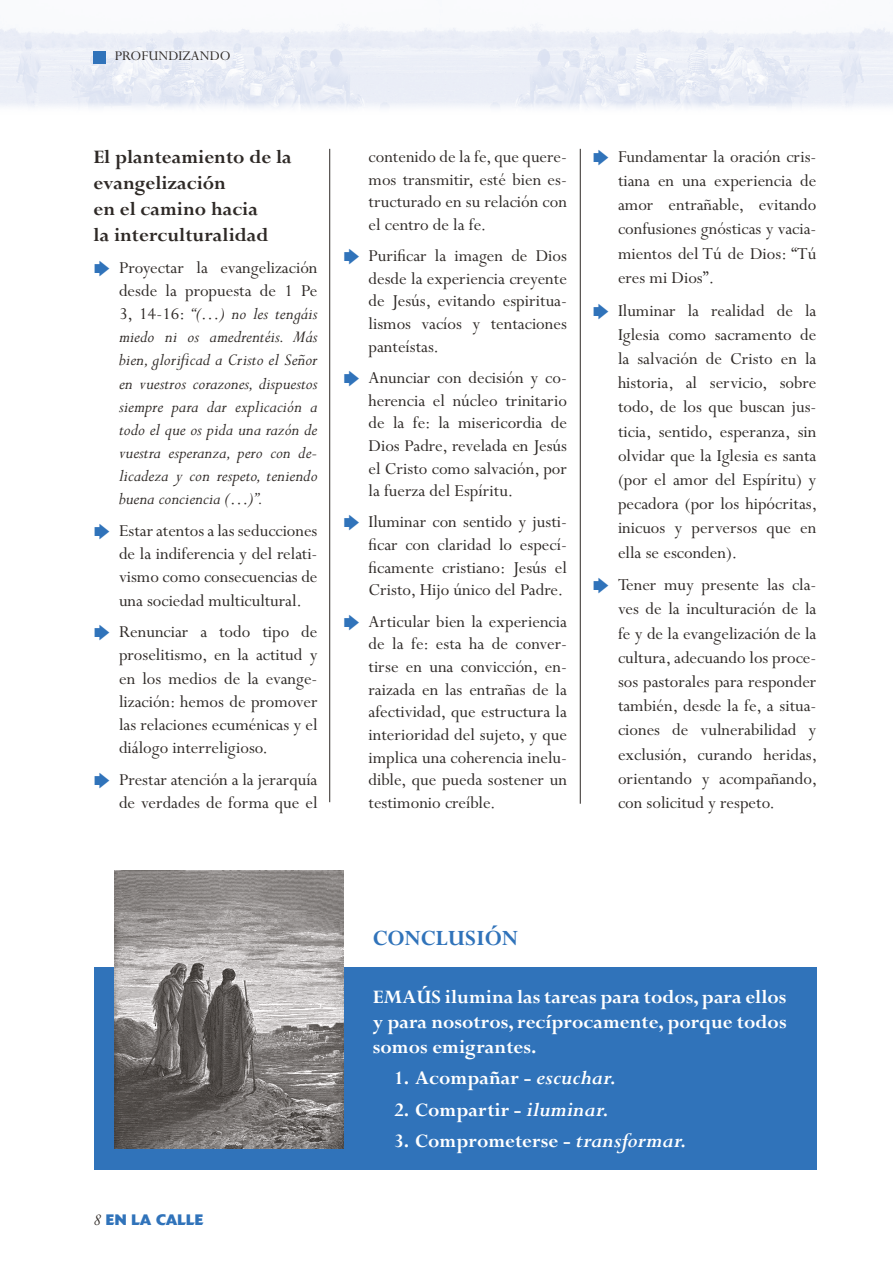
<style>
.page{position:relative;width:893px;height:1263px;background:#fff}
.page>*{position:absolute;margin:0;border:0;box-sizing:border-box;transform-origin:0 0}
.t1{font:700 24px "Perpetua";color:#3073ba}
.t2{font:700 21px/25.2px "Perpetua";color:#fff;text-align:justify}
.t3{font:700 21px/25.8px "Perpetua";color:#2e2926}
.t4{font:18.75px/24.2px "Perpetua";color:#2e2926;text-align:justify}
.t5{font:italic 18.75px/23.1px "Perpetua";color:#2e2926;text-align:justify}
.t6{font:15px "Perpetua";color:#2e2926}
.t7{font:700 15px "Delta";color:#3073ba}
.s1{font-family:"European Pi Four";font-style:normal;font-size:16.5px;color:#3073ba}
.s2{font-style:normal}
.s3{font-family:"European Pi Four";font-size:16.5px;color:#3073ba}
.s4{font-family:"Perpetua";font-weight:400;font-style:italic;font-size:18px;color:#2e2926}
.s5{font-style:italic;font-size:22.5px}
</style>
<div class="page">
<hr style="left:329px;top:149px;width:1px;height:653px;background:#2e2926">
<hr style="left:580px;top:149px;width:1px;height:655px;background:#2e2926">
<div style="left:94px;top:967px;width:722px;height:202px;background:#3073ba"></div>
<img style="left:115px;top:870px;width:228px;height:278px">
<img style="left:0;top:23px;width:440px;height:85px">
<svg style="left:440px;top:23px;width:453px;height:85px;fill:#ebeef7"></svg>
<div style="left:94px;top:51px;width:12px;height:13px;background:#3073ba"></div>
<p class="t6" style="left:115px;top:48px;width:117px">PROFUNDIZANDO</p>
<p class="t3" style="left:94px;top:145px;width:200px">El planteamiento de la evangelización<br>en el camino hacia<br>la interculturalidad</p>
<p class="t5" style="left:119px;top:256px;width:200px;text-indent:-26px"><span class="s1">D</span> <span class="s2">Proyectar la evangelización desde la propuesta de 1 Pe 3, 14-16:</span> “(…) no les tengáis miedo ni os amedrentéis. Más bien, glorificad a Cristo el Señor en vuestros corazones, dispuestos siempre para dar explicación a todo el que os pida una razón de vuestra esperanza, pero con de&shy;licadeza y con respeto, teniendo buena conciencia (…)”.</p>
<p class="t4" style="left:119px;top:520px;width:200px;line-height:23.1px;text-indent:-26px"><span class="s3">D</span> Estar atentos a las seducciones de la indiferencia y del relati&shy;vismo como consecuencias de una sociedad multicultural.</p>
<p class="t4" style="left:119px;top:621px;width:200px;line-height:23.1px;text-indent:-26px"><span class="s3">D</span> Renunciar a todo tipo de proselitismo, en la actitud y en los medios de la evange&shy;lización: hemos de promover las relaciones ecuménicas y el diálogo interreligioso.</p>
<p class="t4" style="left:94px;top:768px;width:225px;line-height:23.1px;text-align:right"><span class="s3">D</span> Prestar atención a la jerarquía de verdades de forma que el</p>
<p class="t4" style="left:369px;top:146px;width:200px;line-height:22.6px">contenido de la fe, que quere&shy;mos transmitir, esté bien es&shy;tructurado en su relación con el centro de la fe.</p>
<p class="t4" style="left:369px;top:245px;width:200px;line-height:22.6px;text-indent:-26px"><span class="s3">D</span> Purificar la imagen de Dios desde la experiencia creyente de Jesús, evitando espiritua&shy;lismos vacíos y tentaciones panteístas.</p>
<p class="t4" style="left:369px;top:367px;width:200px;line-height:22.6px;text-indent:-26px"><span class="s3">D</span> Anunciar con decisión y co&shy;herencia el núcleo trinitario de la fe: la misericordia de Dios Padre, revelada en Jesús el Cristo como salvación, por la fuerza del Espíritu.</p>
<p class="t4" style="left:369px;top:511px;width:200px;line-height:22.6px;text-indent:-26px"><span class="s3">D</span> Iluminar con sentido y justi&shy;ficar con claridad lo especí&shy;ficamente cristiano: Jesús el Cristo, Hijo único del Padre.</p>
<p class="t4" style="left:369px;top:611px;width:200px;line-height:22.6px;text-indent:-26px"><span class="s3">D</span> Articular bien la experiencia de la fe: esta ha de conver&shy;tirse en una convicción, en&shy;raizada en las entrañas de la afectividad, que estructura la interioridad del sujeto, y que implica una coherencia inelu&shy;dible, que pueda sostener un testimonio creíble.</p>
<p class="t4" style="left:618px;top:145px;width:200px;text-indent:-26px"><span class="s3">D</span> Fundamentar la oración cris&shy;tiana en una experiencia de amor entrañable, evitando confusiones gnósticas y vacia&shy;mientos del Tú de Dios: “Tú eres mi Dios”.</p>
<p class="t4" style="left:618px;top:299px;width:201px;text-indent:-26px"><span class="s3">D</span> Iluminar la realidad de la Iglesia como sacramento de la salvación de Cristo en la historia, al servicio, sobre todo, de los que buscan jus&shy;ticia, sentido, esperanza, sin olvidar que la Iglesia es santa (por el amor del Espíritu) y pecadora (por los hipócritas, inicuos y perversos que en ella se esconden).</p>
<p class="t4" style="left:618px;top:573px;width:201px;text-indent:-26px"><span class="s3">D</span> Tener muy presente las cla&shy;ves de la inculturación de la fe y de la evangelización de la cultura, adecuando los proce&shy;sos pastorales para responder también, desde la fe, a situa&shy;ciones de vulnerabilidad y exclusión, curando heridas, orientando y acompañando, con solicitud y respeto.</p>
<p class="t7" style="left:94px;top:1210px;width:112px"><span class="s4">8</span> EN LA CALLE</p>
<p class="t1" style="left:373px;top:926px;width:147px">CONCLUSIÓN</p>
<p class="t2" style="left:373px;top:985px;width:415px">EMAÚS ilumina las tareas para todos, para ellos y para nosotros, recíprocamente, porque todos somos emigrantes.</p>
<p class="t2" style="left:394px;top:1066px;width:224px">1. Acompañar - <span class="s5">escuchar.</span></p>
<p class="t2" style="left:394px;top:1098px;width:216px">2. Compartir - <span class="s5">iluminar.</span></p>
<p class="t2" style="left:394px;top:1129px;width:294px">3. Comprometerse - <span class="s5">transformar.</span></p>
</div>
